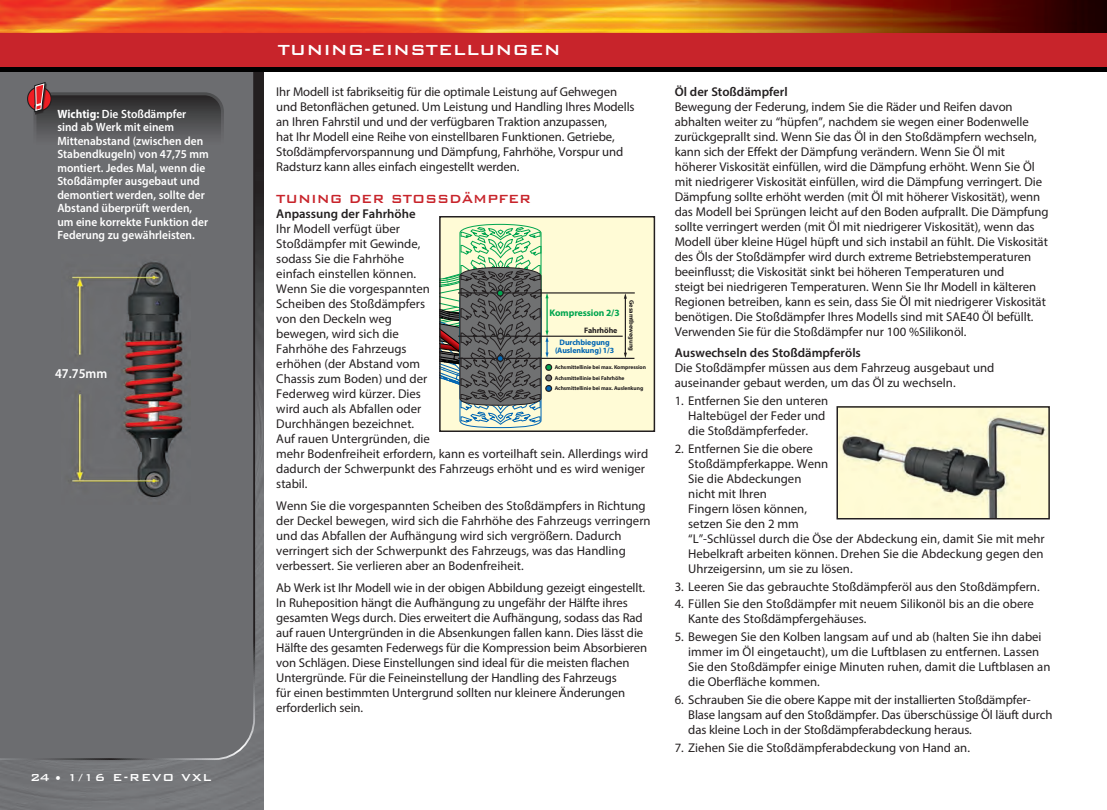
<style>
.page{position:relative;width:1107px;height:810px;background:#fff}
.page>*{position:absolute;margin:0;border:0;box-sizing:border-box;transform-origin:0 0}
.t1{font:500 19.5px "Bank Gothic BT";color:#fff}
.t2{font:500 15.75px "Bank Gothic BT";letter-spacing:-.005em;color:#c8242b;scale:.95 1}
.t3{font:500 13.5px "Bank Gothic BT";letter-spacing:.075em;color:#fff}
.t4{font:600 13.5px "Myriad Pro";color:#fff;scale:.95 1}
.t5{font:12.75px/15px "Myriad Pro";letter-spacing:-.005em;color:#231f20}
.t6{font:600 12.75px "Myriad Pro";color:#231f20}
.t7{font:600 12px/13.5px "Myriad Pro";color:#fff;scale:.95 1}
.t8{font:700 9.6px "Myriad Pro";letter-spacing:-.01em;color:#00a54f}
.t9{font:700 7.95px/7.9px "Myriad Pro";letter-spacing:-.01em;color:#0166b3;text-align:center}
.t10{font:700 7.95px "Myriad Pro";letter-spacing:-.01em;color:#231f20}
.t11{font:700 6.3px "Myriad Pro";letter-spacing:-.01em;color:#231f20}
.t12{font:700 5.55px "Myriad Pro";letter-spacing:-.01em;color:#231f20}
.s1{font-weight:700}
</style>
<div class="page">
<img style="left:0;top:71px;width:263px;height:739px">
<div style="left:0;top:71px;width:256px;height:690px;background:#6c6d70"></div>
<img style="left:0;top:0;width:1107px;height:71px">
<div style="left:0;top:33px;width:1107px;height:34px;background:#c8242b"></div>
<img style="left:840px;top:409px;width:207px;height:107px">
<div style="left:837px;top:406px;width:213px;height:113px;border:2px solid #231f20"></div>
<svg style="left:28px;top:87px;width:23px;height:24px"></svg>
<div style="left:27px;top:86px;width:25px;height:25px;border:1px solid #231f20;border-radius:50%"></div>
<svg style="left:32px;top:80px;width:190px;height:83px;background:#5a575a"></svg>
<img style="left:62px;top:254px;width:129px;height:250px">
<div style="left:440px;top:217px;width:214px;height:214px;background:#fffbd6"></div>
<hr style="left:625px;top:298px;width:1px;height:56px;background:#231f20">
<svg style="left:624px;top:353px;width:3px;height:5px"></svg>
<hr style="left:458px;top:336px;width:165px;height:1px;background:#231f20">
<hr style="left:458px;top:358px;width:176px;height:1px;background:#231f20">
<hr style="left:458px;top:292px;width:177px;height:2px;background:#231f20">
<svg style="left:442px;top:224px;width:110px;height:204px"></svg>
<div style="left:545px;top:385px;width:7px;height:7px;border:1px solid #231f20;border-radius:50%"></div>
<div style="left:439px;top:216px;width:216px;height:216px;border:2px solid #231f20"></div>
<p class="t7" style="left:57px;top:107px;width:161px"><span class="s1">Wichtig:</span> Die Stoßdämpfer sind ab Werk mit einem<br>Mittenabstand (zwischen den<br>Stabendkugeln) von 47,75 mm montiert. Jedes Mal, wenn die<br>Stoßdämpfer ausgebaut und demontiert werden, sollte der<br>Abstand überprüft werden, um eine korrekte Funktion der<br>Federung zu gewährleisten.</p>
<p class="t4" style="left:55px;top:365px;width:57px">47.75mm</p>
<p class="t3" style="left:30px;top:770px;width:183px">24 • 1/16 E-REVO VXL</p>
<p class="t1" style="left:278px;top:39px;width:285px">TUNING-EINSTELLUNGEN</p>
<p class="t5" style="left:276px;top:84px;width:360px">Ihr Modell ist fabrikseitig für die optimale Leistung auf Gehwegen und Betonflächen getuned. Um Leistung und Handling Ihres Modells an Ihren Fahrstil und und der verfügbaren Traktion anzupassen,<br>hat Ihr Modell eine Reihe von einstellbaren Funktionen. Getriebe, Stoßdämpfervorspannung und Dämpfung, Fahrhöhe, Vorspur und Radsturz kann alles einfach eingestellt werden.</p>
<p class="t2" style="left:276px;top:191px;width:270px">TUNING DER STOSSDÄMPFER</p>
<p class="t6" style="left:276px;top:206px;width:141px">Anpassung der Fahrhöhe</p>
<p class="t5" style="left:276px;top:221px;width:373px">Ihr Modell verfügt über<br>Stoßdämpfer mit Gewinde,<br>sodass Sie die Fahrhöhe<br>einfach einstellen können.<br>Wenn Sie die vorgespannten<br>Scheiben des Stoßdämpfers<br>von den Deckeln weg<br>bewegen, wird sich die<br>Fahrhöhe des Fahrzeugs<br>erhöhen (der Abstand vom<br>Chassis zum Boden) und der<br>Federweg wird kürzer. Dies<br>wird auch als Abfallen oder<br>Durchhängen bezeichnet.<br>Auf rauen Untergründen, die<br>mehr Bodenfreiheit erfordern, kann es vorteilhaft sein. Allerdings wird dadurch der Schwerpunkt des Fahrzeugs erhöht und es wird weniger stabil.</p>
<p class="t5" style="left:276px;top:498px;width:376px">Wenn Sie die vorgespannten Scheiben des Stoßdämpfers in Richtung der Deckel bewegen, wird sich die Fahrhöhe des Fahrzeugs verringern und das Abfallen der Aufhängung wird sich vergrößern. Dadurch verringert sich der Schwerpunkt des Fahrzeugs, was das Handling verbessert. Sie verlieren aber an Bodenfreiheit.</p>
<p class="t5" style="left:276px;top:580px;width:373px">Ab Werk ist Ihr Modell wie in der obigen Abbildung gezeigt eingestellt.<br>In Ruheposition hängt die Aufhängung zu ungefähr der Hälfte ihres gesamten Wegs durch. Dies erweitert die Aufhängung, sodass das Rad auf rauen Untergründen in die Absenkungen fallen kann. Dies lässt die Hälfte des gesamten Federwegs für die Kompression beim Absorbieren von Schlägen. Diese Einstellungen sind ideal für die meisten flachen Untergründe. Für die Feineinstellung der Handling des Fahrzeugs<br>für einen bestimmten Untergrund sollten nur kleinere Änderungen erforderlich sein.</p>
<p class="t11" style="left:636px;top:300px;width:52px;rotate:90deg">Gesamtbewegung</p>
<p class="t8" style="left:550px;top:307px;width:72px">Kompression 2/3</p>
<p class="t9" style="left:555px;top:338px;width:61px">Durchbiegung (Auslenkung) 1/3</p>
<p class="t10" style="left:584px;top:325px;width:35px">Fahrhöhe</p>
<p class="t12" style="left:555px;top:364px;width:93px">Achsmittellinie bei max. Kompression</p>
<p class="t12" style="left:555px;top:385px;width:90px">Achsmittellinie bei max. Auslenkung</p>
<p class="t12" style="left:555px;top:374px;width:71px">Achsmittellinie bei Fahrhöhe</p>
<p class="t6" style="left:675px;top:83px;width:114px">Öl der Stoßdämpferl</p>
<p class="t5" style="left:675px;top:99px;width:375px">Bewegung der Federung, indem Sie die Räder und Reifen davon abhalten weiter zu “hüpfen”, nachdem sie wegen einer Bodenwelle zurückgeprallt sind. Wenn Sie das Öl in den Stoßdämpfern wechseln, kann sich der Effekt der Dämpfung verändern. Wenn Sie Öl mit höherer Viskosität einfüllen, wird die Dämpfung erhöht. Wenn Sie Öl mit niedrigerer Viskosität einfüllen, wird die Dämpfung verringert. Die Dämpfung sollte erhöht werden (mit Öl mit höherer Viskosität), wenn das Modell bei Sprüngen leicht auf den Boden aufprallt. Die Dämpfung sollte verringert werden (mit Öl mit niedrigerer Viskosität), wenn das Modell über kleine Hügel hüpft und sich instabil an fühlt. Die Viskosität des Öls der Stoßdämpfer wird durch extreme Betriebstemperaturen beeinflusst; die Viskosität sinkt bei höheren Temperaturen und<br>steigt bei niedrigeren Temperaturen. Wenn Sie Ihr Modell in kälteren Regionen betreiben, kann es sein, dass Sie Öl mit niedrigerer Viskosität benötigen. Die Stoßdämpfer Ihres Modells sind mit SAE40 Öl befüllt.<br>Verwenden Sie für die Stoßdämpfer nur 100 %Silikonöl.</p>
<p class="t6" style="left:675px;top:345px;width:188px">Auswechseln des Stoßdämpferöls</p>
<p class="t5" style="left:675px;top:360px;width:321px">Die Stoßdämpfer müssen aus dem Fahrzeug ausgebaut und auseinander gebaut werden, um das Öl zu wechseln.</p>
<p class="t5" style="left:688px;top:393px;width:141px;text-indent:-14px">1. Entfernen Sie den unteren<br>Haltebügel der Feder und die Stoßdämpferfeder.</p>
<p class="t5" style="left:688px;top:441px;width:358px;text-indent:-14px">2. Entfernen Sie die obere<br>Stoßdämpferkappe. Wenn<br>Sie die Abdeckungen<br>nicht mit Ihren<br>Fingern lösen können,<br>setzen Sie den 2 mm<br>“L”-Schlüssel durch die Öse der Abdeckung ein, damit Sie mit mehr<br>Hebelkraft arbeiten können. Drehen Sie die Abdeckung gegen den<br>Uhrzeigersinn, um sie zu lösen.</p>
<p class="t5" style="left:675px;top:579px;width:366px">3. Leeren Sie das gebrauchte Stoßdämpferöl aus den Stoßdämpfern.</p>
<p class="t5" style="left:688px;top:596px;width:347px;text-indent:-14px">4. Füllen Sie den Stoßdämpfer mit neuem Silikonöl bis an die obere<br>Kante des Stoßdämpfergehäuses.</p>
<p class="t5" style="left:688px;top:629px;width:364px;text-indent:-14px">5. Bewegen Sie den Kolben langsam auf und ab (halten Sie ihn dabei immer im Öl eingetaucht), um die Luftblasen zu entfernen. Lassen Sie den Stoßdämpfer einige Minuten ruhen, damit die Luftblasen an die Oberfläche kommen.</p>
<p class="t5" style="left:688px;top:692px;width:366px;text-indent:-14px">6. Schrauben Sie die obere Kappe mit der installierten Stoßdämpfer-<br>Blase langsam auf den Stoßdämpfer. Das überschüssige Öl läuft durch das kleine Loch in der Stoßdämpferabdeckung heraus.</p>
<p class="t5" style="left:675px;top:740px;width:297px">7. Ziehen Sie die Stoßdämpferabdeckung von Hand an.</p>
</div>
